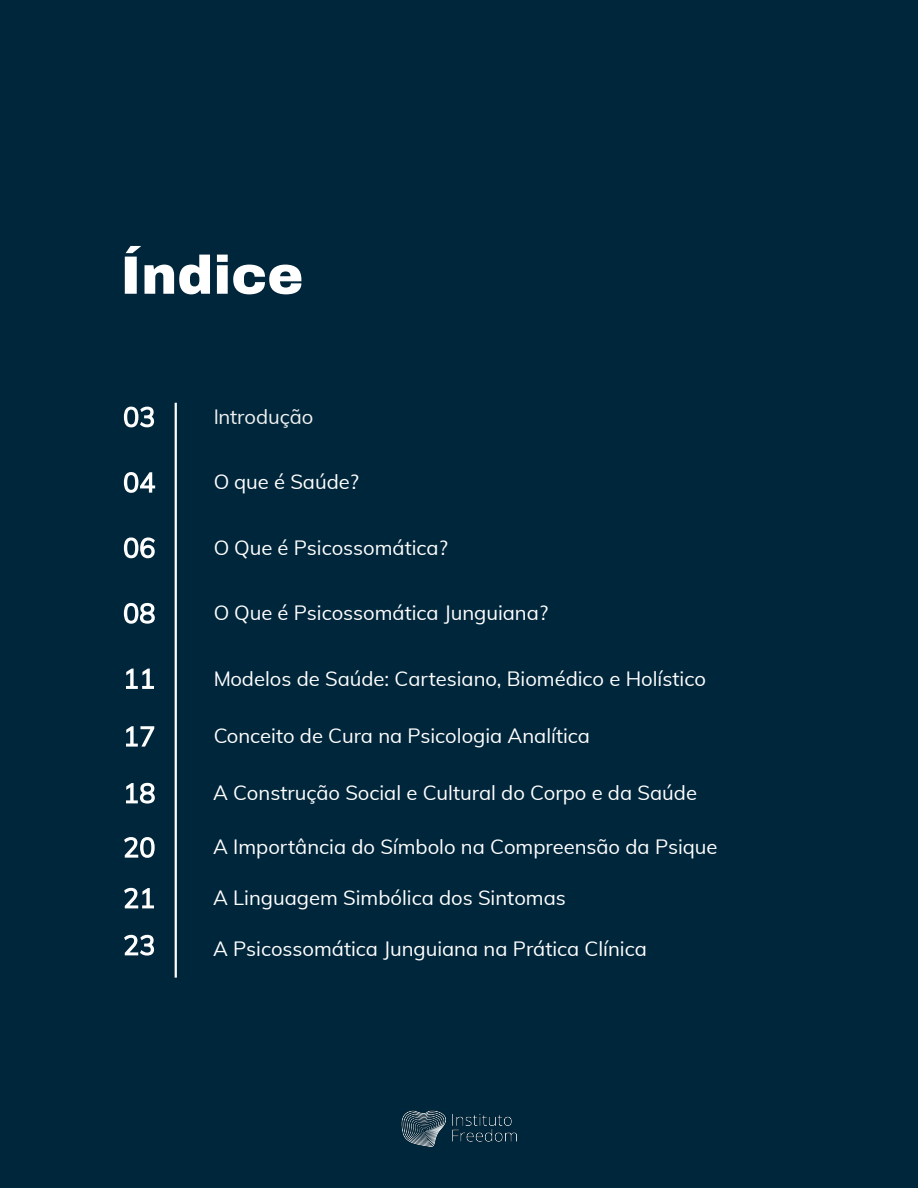
<style>
.page{position:relative;width:918px;height:1188px;background:#00263b}
.page>*{position:absolute;margin:0;border:0;box-sizing:border-box;transform-origin:0 0}
.t1{font:900 54px "Archivo";color:#fff}
.t2{font:20.25px "Muli";color:#fff}
.t3{font:20.25px "Muli";color:#f2f2f2}
</style>
<div class="page">
<hr style="left:175px;top:404px;width:2px;height:572px;background:#fff">
<svg style="left:124px;top:407px;width:30px;height:20px"></svg>
<svg style="left:124px;top:472px;width:31px;height:21px"></svg>
<svg style="left:124px;top:537px;width:31px;height:21px"></svg>
<svg style="left:124px;top:603px;width:31px;height:21px"></svg>
<svg style="left:126px;top:669px;width:28px;height:20px"></svg>
<svg style="left:126px;top:726px;width:28px;height:21px"></svg>
<svg style="left:126px;top:783px;width:29px;height:21px"></svg>
<svg style="left:124px;top:837px;width:31px;height:21px"></svg>
<svg style="left:124px;top:888px;width:30px;height:20px"></svg>
<svg style="left:124px;top:935px;width:30px;height:21px"></svg>
<img style="left:401px;top:1110px;width:116px;height:37px">
<h1 class="t1" style="left:120px;top:246px;width:185px">Índice</h1>
<p class="t3" style="left:213px;top:408px;width:102px">Introdução</p>
<p class="t2" style="left:213px;top:473px;width:147px">O que é Saúde?</p>
<p class="t2" style="left:213px;top:539px;width:236px">O Que é Psicossomática?</p>
<p class="t2" style="left:213px;top:604px;width:336px">O Que é Psicossomática Junguiana?</p>
<p class="t2" style="left:213px;top:670px;width:494px">Modelos de Saúde: Cartesiano, Biomédico e Holístico</p>
<p class="t2" style="left:213px;top:727px;width:378px">Conceito de Cura na Psicologia Analítica</p>
<p class="t2" style="left:213px;top:784px;width:485px">A Construção Social e Cultural do Corpo e da Saúde</p>
<p class="t2" style="left:213px;top:838px;width:506px">A Importância do Símbolo na Compreensão da Psique</p>
<p class="t2" style="left:213px;top:889px;width:354px">A Linguagem Simbólica dos Sintomas</p>
<p class="t2" style="left:213px;top:940px;width:435px">A Psicossomática Junguiana na Prática Clínica</p>
</div>
